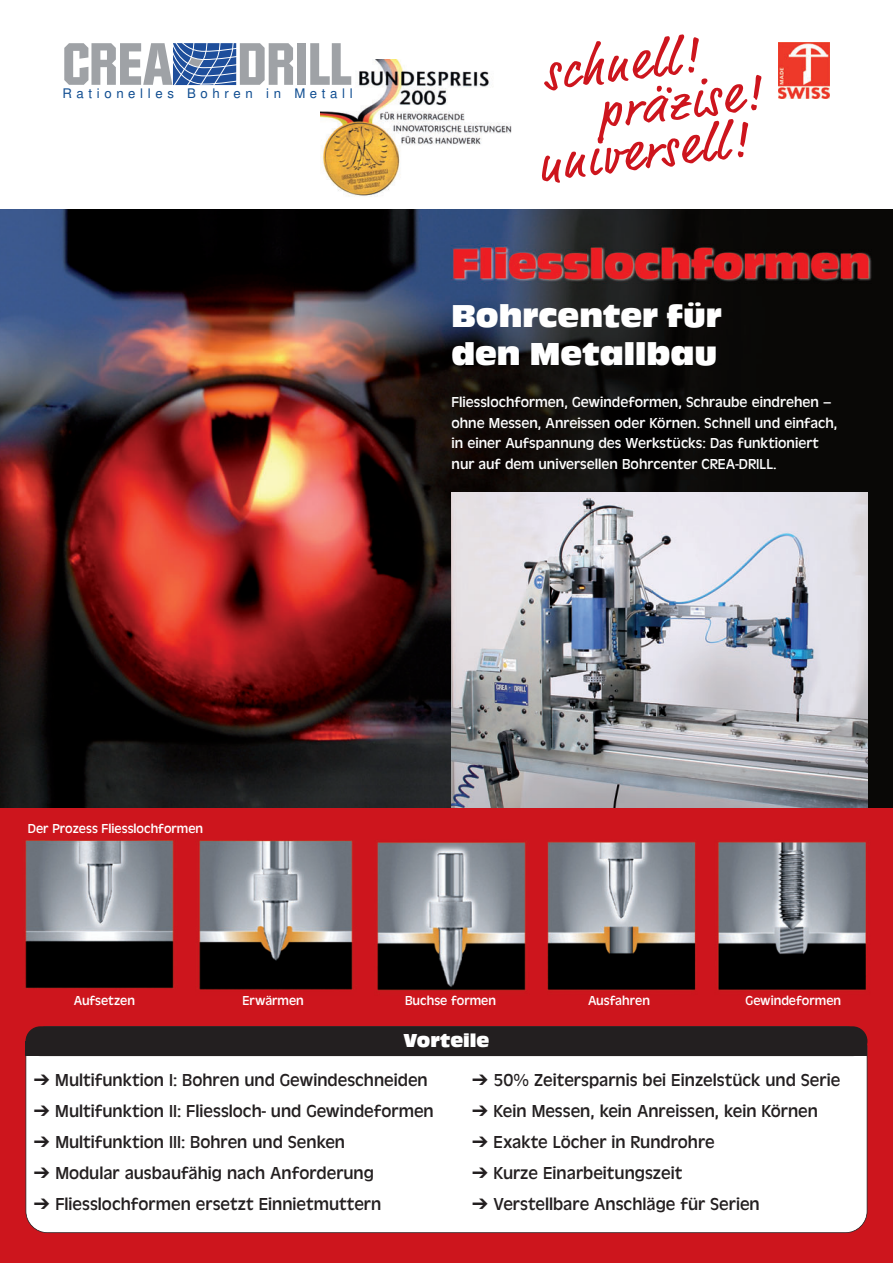
<style>
.page{position:relative;width:893px;height:1263px;background:#fff}
.page>*{position:absolute;margin:0;border:0;box-sizing:border-box;transform-origin:0 0}
.t1{font:52.5px "Market";color:#cd151d}
.t2{font:700 33px/37.5px "A780 Sans Compact";color:#fff}
.t3{font:700 19.5px "A780 Sans Compact";color:#fff}
.t4{font:18px "A780 Sans";color:#231f20}
.t5{font:15px/20.7px "A780 Sans";color:#fff}
.t6{font:13.5px "A780 Sans";color:#fff}
.t7{font:13.2px "Sans";letter-spacing:.35em;color:#0f4d91}
</style>
<div class="page">
<img style="left:0;top:210px;width:893px;height:598px">
<img style="left:320px;top:59px;width:192px;height:138px">
<div style="left:777px;top:40px;width:53px;height:59px;background:linear-gradient(to right,#ee5236,#eb5237)"></div>
<img style="left:778px;top:43px;width:51px;height:56px">
<div style="left:49px;top:41px;width:305px;height:44px;background:#fff"></div>
<div style="left:297px;top:43px;width:9px;height:42px;background:#9fa2a6"></div>
<svg style="left:310px;top:43px;width:41px;height:42px"></svg>
<svg style="left:64px;top:43px;width:229px;height:42px"></svg>
<img style="left:451px;top:492px;width:416px;height:316px">
<div style="left:0;top:808px;width:893px;height:455px;background:#cd151d"></div>
<div style="left:26px;top:1027px;width:841px;height:206px;background:#fff;border-radius:22px"></div>
<div style="left:26px;top:1026px;width:841px;height:30px;background:#231f20;border-radius:15px"></div>
<img style="left:25px;top:840px;width:841px;height:151px">
<p class="t7" style="left:62px;top:88px;width:292px">Rationelles Bohren in Metall</p>
<h1 class="t1" style="left:540px;top:49px;width:157px;rotate:-7deg">schnell!</h1>
<h1 class="t1" style="left:595px;top:88px;width:165px;rotate:-7deg">präzise!</h1>
<h1 class="t1" style="left:535px;top:140px;width:212px;rotate:-7deg">universell!</h1>
<h2 class="t2" style="left:451px;top:300px;width:272px">Bohrcenter für den Metallbau</h2>
<p class="t5" style="left:451px;top:392px;width:387px">Fliesslochformen, Gewindeformen, Schraube eindrehen – ohne Messen, Anreissen oder Körnen. Schnell und einfach, in einer Aufspannung des Werkstücks: Das funktioniert nur auf dem universellen Bohrcenter CREA-DRILL.</p>
<p class="t6" style="left:28px;top:824px;width:177px">Der Prozess Fliesslochformen</p>
<p class="t6" style="left:74px;top:995px;width:63px">Aufsetzen</p>
<p class="t6" style="left:242px;top:995px;width:63px">Erwärmen</p>
<p class="t6" style="left:405px;top:995px;width:93px">Buchse formen</p>
<p class="t6" style="left:588px;top:995px;width:63px">Ausfahren</p>
<p class="t6" style="left:746px;top:995px;width:97px">Gewindeformen</p>
<p class="t3" style="left:404px;top:1033px;width:87px">Vorteile</p>
<p class="t4" style="left:34px;top:1074px;width:396px">➔ Multifunktion I: Bohren und Gewinde schneiden</p>
<p class="t4" style="left:34px;top:1105px;width:402px">➔ Multifunktion II: Fliessloch- und Gewindeformen</p>
<p class="t4" style="left:34px;top:1136px;width:313px">➔ Multifunktion III: Bohren und Senken</p>
<p class="t4" style="left:34px;top:1167px;width:342px">➔ Modular ausbaufähig nach Anforderung</p>
<p class="t4" style="left:34px;top:1198px;width:349px">➔ Fliesslochformen ersetzt Einnietmuttern</p>
<p class="t4" style="left:472px;top:1074px;width:370px">➔ 50% Zeitersparnis bei Einzelstück und Serie</p>
<p class="t4" style="left:472px;top:1105px;width:348px">➔ Kein Messen, kein Anreissen, kein Körnen</p>
<p class="t4" style="left:472px;top:1136px;width:244px">➔ Exakte Löcher in Rundrohre</p>
<p class="t4" style="left:472px;top:1167px;width:212px">➔ Kurze Einarbeitungszeit</p>
<p class="t4" style="left:472px;top:1198px;width:289px">➔ Verstellbare Anschläge für Serien</p>
</div>
